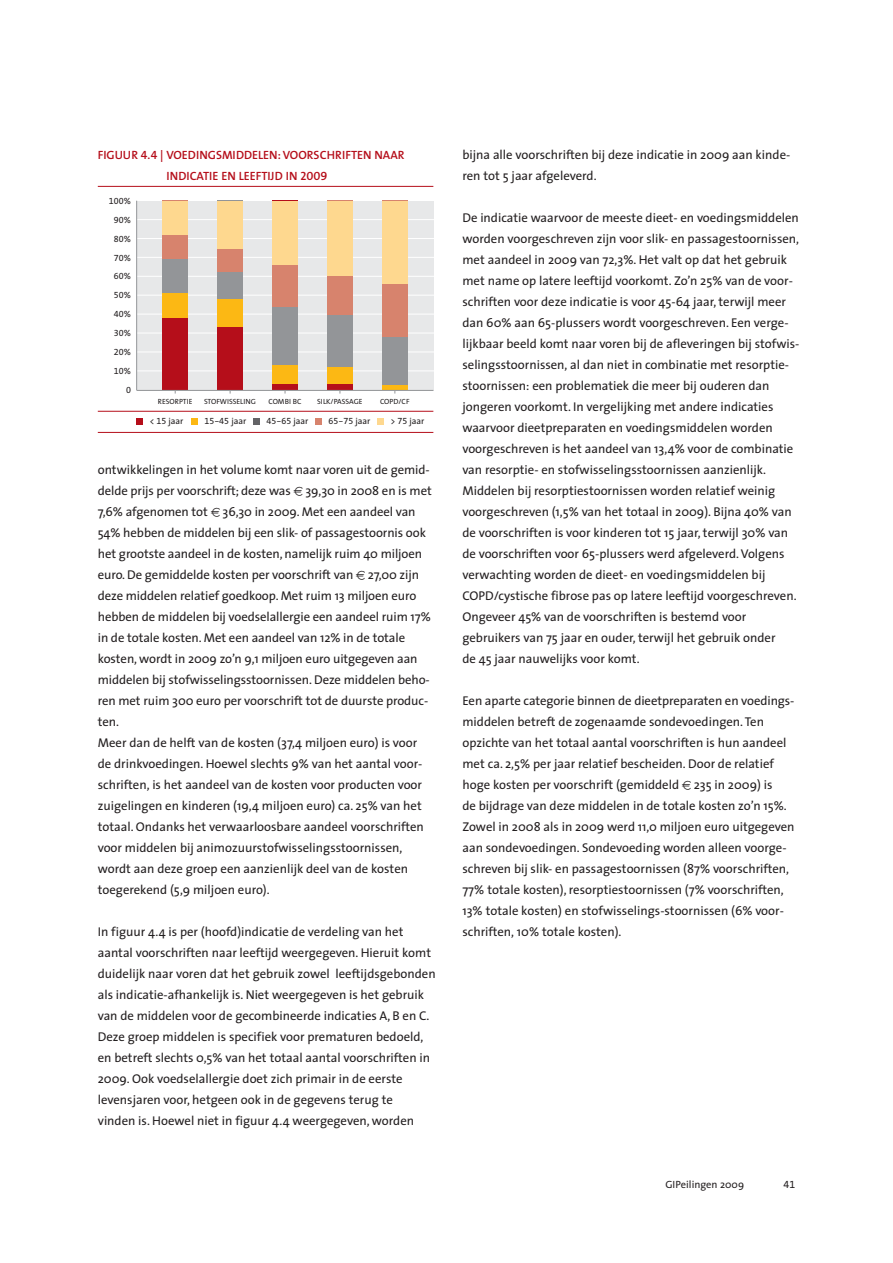
<style>
.page{position:relative;width:893px;height:1263px;background:#fff}
.page>*{position:absolute;margin:0;border:0;box-sizing:border-box;transform-origin:0 0}
.t1{font:12.75px/21px "The Sans";color:#231f20}
.t2{font:12px/21px "The Sans Semi Bold Caps";color:#b50e1a}
.t3{font:10.5px "The Sans";color:#231f20}
.t4{font:10.5px "The Sans Expert";color:#231f20}
.t5{font:9px/18.9px "The Sans Expert";color:#231f20;text-align:right}
.t6{font:9px "The Sans";color:#231f20}
.t7{font:7.5px "The Sans";color:#231f20}
.s1{font-family:"The Sans Expert"}
.s2{font-family:"The Sans"}
.s3{font-family:"Euro Logo";font-size:9px}
</style>
<div class="page">
<hr style="left:98px;top:432px;width:335px;height:1px;background:#b50e1a">
<div style="left:137px;top:201px;width:296px;height:189px;background:#e7e8e9"></div>
<hr style="left:135px;top:276px;width:303px;height:1px;background:#fff">
<hr style="left:135px;top:295px;width:303px;height:1px;background:#fff">
<hr style="left:135px;top:314px;width:303px;height:1px;background:#fff">
<hr style="left:135px;top:370px;width:303px;height:1px;background:#fff">
<hr style="left:135px;top:352px;width:303px;height:1px;background:#fff">
<hr style="left:135px;top:333px;width:303px;height:1px;background:#fff">
<hr style="left:135px;top:238px;width:303px;height:1px;background:#fff">
<hr style="left:135px;top:219px;width:303px;height:1px;background:#fff">
<hr style="left:135px;top:257px;width:303px;height:1px;background:#fff">
<div style="left:162px;top:201px;width:26px;height:189px;background:#b50e1a"></div>
<div style="left:162px;top:201px;width:26px;height:117px;background:#fcb814"></div>
<div style="left:162px;top:201px;width:26px;height:92px;background:#939598"></div>
<div style="left:162px;top:201px;width:26px;height:58px;background:#d7836d"></div>
<div style="left:162px;top:201px;width:26px;height:34px;background:#fed88f"></div>
<div style="left:382px;top:201px;width:26px;height:189px;background:linear-gradient(to right,#fcb814,#fcb814)"></div>
<div style="left:382px;top:201px;width:26px;height:183px;background:#939598"></div>
<div style="left:382px;top:201px;width:26px;height:136px;background:#d7836d"></div>
<div style="left:382px;top:201px;width:26px;height:83px;background:#fed88f"></div>
<div style="left:327px;top:201px;width:26px;height:189px;background:#b50e1a"></div>
<div style="left:327px;top:201px;width:26px;height:183px;background:#fcb814"></div>
<div style="left:327px;top:201px;width:26px;height:166px;background:#939598"></div>
<div style="left:327px;top:201px;width:26px;height:114px;background:#d7836d"></div>
<div style="left:327px;top:201px;width:26px;height:74px;background:#fed88f"></div>
<svg style="left:272px;top:383px;width:26px;height:7px"></svg>
<div style="left:272px;top:201px;width:26px;height:182px;background:#fcb814"></div>
<div style="left:272px;top:201px;width:26px;height:163px;background:#939598"></div>
<div style="left:272px;top:201px;width:26px;height:106px;background:#d7836d"></div>
<div style="left:272px;top:201px;width:26px;height:64px;background:#fed88f"></div>
<div style="left:217px;top:201px;width:26px;height:189px;background:#b50e1a"></div>
<div style="left:217px;top:201px;width:26px;height:125px;background:#fcb814"></div>
<div style="left:217px;top:201px;width:26px;height:98px;background:#939598"></div>
<div style="left:217px;top:201px;width:26px;height:71px;background:#d7836d"></div>
<div style="left:217px;top:201px;width:26px;height:47px;background:#fed88f"></div>
<div style="left:136px;top:418px;width:7px;height:7px;background:#b50e1a"></div>
<div style="left:191px;top:418px;width:7px;height:7px;background:#fcb814"></div>
<div style="left:253px;top:418px;width:7px;height:7px;background:#636366"></div>
<div style="left:315px;top:418px;width:7px;height:7px;background:#d7836d"></div>
<div style="left:377px;top:418px;width:7px;height:7px;background:#fed88f"></div>
<hr style="left:98px;top:186px;width:335px;height:1px;background:#b50e1a">
<hr style="left:136px;top:201px;width:1px;height:189px;background:#939598">
<hr style="left:98px;top:411px;width:335px;height:1px;background:#b50e1a">
<hr style="left:137px;top:390px;width:296px;height:1px;background:#939598">
<p class="t2" style="left:166px;top:146px;width:240px;text-indent:-69px">FIGUUR 4.4 | VOEDINGSMIDDELEN: VOORSCHRIFTEN NAAR<br>INDICATIE EN LEEFTIJD IN 2009</p>
<p class="t5" style="left:109px;top:192px;width:24px">100%</p>
<p class="t5" style="left:114px;top:230px;width:19px">80%</p>
<p class="t5" style="left:114px;top:268px;width:19px">60%</p>
<p class="t5" style="left:114px;top:306px;width:19px">40%<br>30%<br>20%<br>10%<br>0</p>
<p class="t5" style="left:114px;top:211px;width:19px">90%</p>
<p class="t5" style="left:114px;top:249px;width:19px">70%</p>
<p class="t5" style="left:114px;top:287px;width:19px">50%</p>
<p class="t7" style="left:158px;top:398px;width:36px">RESORPTIE</p>
<p class="t7" style="left:204px;top:398px;width:53px">STOFWISSELING</p>
<p class="t7" style="left:269px;top:398px;width:34px">COMBI BC</p>
<p class="t7" style="left:317px;top:398px;width:47px">SILK/PASSAGE</p>
<p class="t7" style="left:380px;top:398px;width:31px">COPD/CF</p>
<p class="t6" style="left:150px;top:418px;width:35px"><span class="s1">&lt; 15</span> jaar</p>
<p class="t5" style="left:204px;top:413px;width:43px">15-45 <span class="s2">jaar</span></p>
<p class="t5" style="left:267px;top:413px;width:43px">45-65 <span class="s2">jaar</span></p>
<p class="t5" style="left:329px;top:413px;width:43px">65-75 <span class="s2">jaar</span></p>
<p class="t6" style="left:391px;top:418px;width:35px"><span class="s1">&gt; 75</span> jaar</p>
<p class="t1" style="left:98px;top:460px;width:335px">ontwikkelingen in het volume komt naar voren uit de gemid&shy;delde prijs per voorschrift; deze was <span class="s3">E</span> 39,30 in 2008 en is met 7,6% afgenomen tot <span class="s3">E</span> 36,30 in 2009. Met een aandeel van 54% hebben de middelen bij een slik- of passagestoornis ook het grootste aandeel in de kosten, namelijk ruim 40 miljoen euro. De gemiddelde kosten per voorschrift van <span class="s3">E</span> 27,00 zijn deze middelen relatief goedkoop. Met ruim 13 miljoen euro hebben de middelen bij voedselallergie een aandeel ruim 17% in de totale kosten. Met een aandeel van 12% in de totale kosten, wordt in 2009 zo’n 9,1 miljoen euro uitgegeven aan middelen bij stofwisselingsstoornissen. Deze middelen beho&shy;ren met ruim 300 euro per voorschrift tot de duurste produc&shy;ten.<br>Meer dan de helft van de kosten (37,4 miljoen euro) is voor de drinkvoedingen. Hoewel slechts 9% van het aantal voor&shy;schriften, is het aandeel van de kosten voor producten voor zuigelingen en kinderen (19,4 miljoen euro) ca. 25% van het totaal. Ondanks het verwaarloosbare aandeel voorschriften voor middelen bij animozuurstofwisselingsstoornissen, wordt aan deze groep een aanzienlijk deel van de kosten toegerekend (5,9 miljoen euro).</p>
<p class="t1" style="left:98px;top:922px;width:339px">In figuur 4.4 is per (hoofd)indicatie de verdeling van het aantal voorschriften naar leeftijd weergegeven. Hieruit komt duidelijk naar voren dat het gebruik zowel leeftijdsgebonden als indicatie-afhankelijk is. Niet weergegeven is het gebruik van de middelen voor de gecombineerde indicaties A, B en C.<br>Deze groep middelen is specifiek voor prematuren bedoeld, en betreft slechts 0,5% van het totaal aantal voorschriften in 2009. Ook voedselallergie doet zich primair in de eerste levensjaren voor, hetgeen ook in de gegevens terug te<br>vinden is. Hoewel niet in figuur 4.4 weergegeven, worden</p>
<p class="t1" style="left:462px;top:145px;width:329px">bijna alle voorschriften bij deze indicatie in 2009 aan kinde&shy;ren tot 5 jaar afgeleverd.</p>
<p class="t1" style="left:462px;top:208px;width:338px">De indicatie waarvoor de meeste dieet- en voedingsmiddelen worden voorgeschreven zijn voor slik- en passagestoornissen, met aandeel in 2009 van 72,3%. Het valt op dat het gebruik met name op latere leeftijd voorkomt. Zo’n 25% van de voor&shy;schriften voor deze indicatie is voor 45-64 jaar, terwijl meer dan 60% aan 65-plussers wordt voorgeschreven. Een verge&shy;lijkbaar beeld komt naar voren bij de afleveringen bij stofwis&shy;selingsstoornissen, al dan niet in combinatie met resorptie&shy;stoornissen: een problematiek die meer bij ouderen dan jongeren voorkomt. In vergelijking met andere indicaties waarvoor dieetpreparaten en voedingsmiddelen worden voorgeschreven is het aandeel van 13,4% voor de combinatie van resorptie- en stofwisselingsstoornissen aanzienlijk.<br>Middelen bij resorptiestoornissen worden relatief weinig voorgeschreven (1,5% van het totaal in 2009). Bijna 40% van de voorschriften is voor kinderen tot 15 jaar, terwijl 30% van de voorschriften voor 65-plussers werd afgeleverd.Volgens verwachting worden de dieet- en voedingsmiddelen bij COPD/cystische fibrose pas op latere leeftijd voorgeschreven.<br>Ongeveer 45% van de voorschriften is bestemd voor gebruikers van 75 jaar en ouder, terwijl het gebruik onder<br>de 45 jaar nauwelijks voor komt.</p>
<p class="t1" style="left:462px;top:691px;width:334px">Een aparte categorie binnen de dieetpreparaten en voedings&shy;middelen betreft de zogenaamde sondevoedingen. Ten opzichte van het totaal aantal voorschriften is hun aandeel met ca. 2,5% per jaar relatief bescheiden. Door de relatief hoge kosten per voorschrift (gemiddeld <span class="s3">E</span> 235 in 2009) is<br>de bijdrage van deze middelen in de totale kosten zo’n 15%.<br>Zowel in 2008 als in 2009 werd 11,0 miljoen euro uitgegeven aan sondevoedingen. Sondevoeding worden alleen voorge&shy;schreven bij slik- en passagestoornissen (87% voorschriften, 77% totale kosten), resorptiestoornissen (7% voorschriften, 13% totale kosten) en stofwisselings-stoornissen (6% voor&shy;schriften, 10% totale kosten).</p>
<p class="t3" style="left:665px;top:1180px;width:80px">GIPeilingen 2009</p>
<p class="t4" style="left:784px;top:1181px;width:13px">41</p>
</div>
